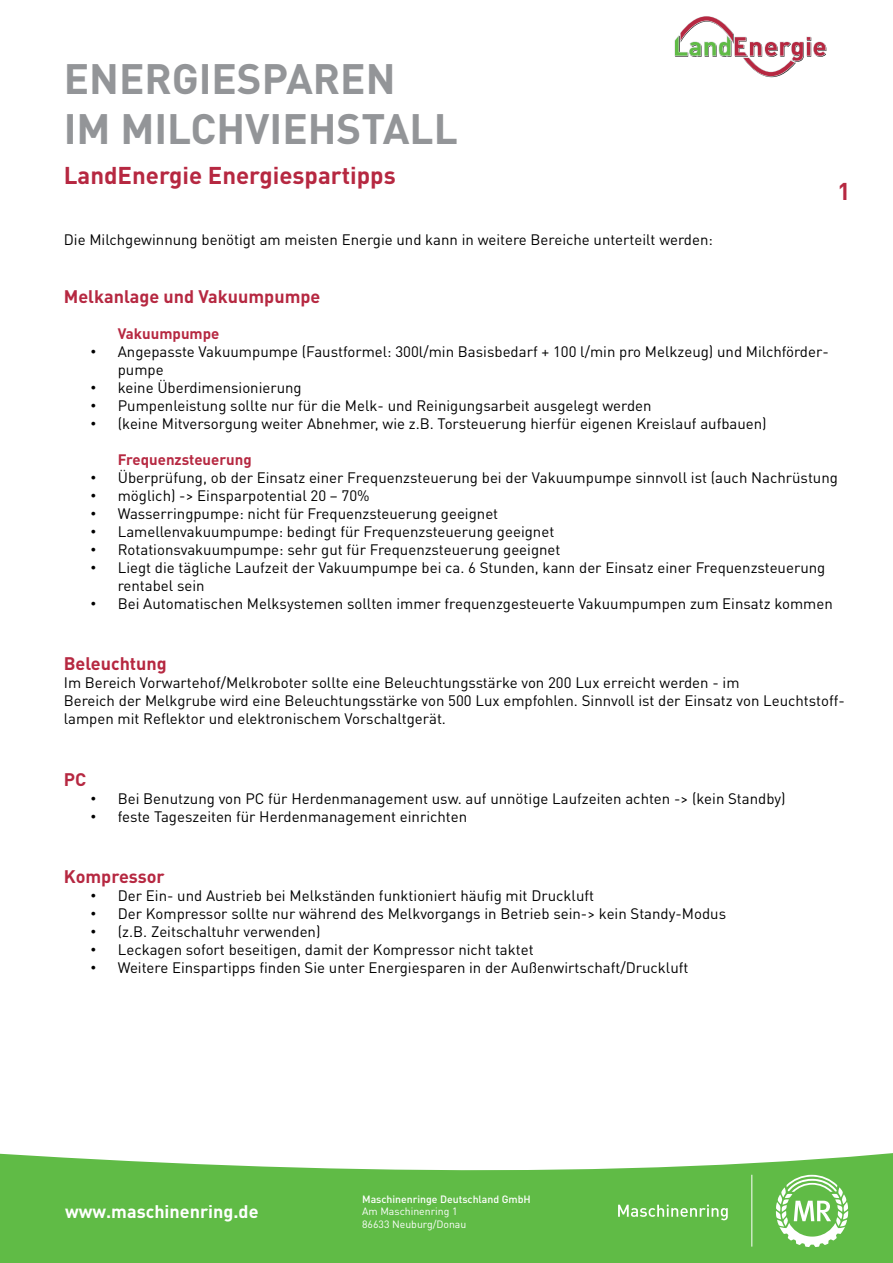
<style>
.page{position:relative;width:893px;height:1263px;background:#fff}
.page>*{position:absolute;margin:0;border:0;box-sizing:border-box;transform-origin:0 0}
.t1{font:700 42px/50.4px "DIN";color:#939598}
.t2{font:700 24px "DIN";color:#b62841}
.t3{font:700 18px "DIN Pro";color:#b62841}
.t4{font:700 18px "DIN";color:#fff}
.t5{font:15px/18px "DIN Pro";color:#000}
.t6{font:700 15px "DIN Pro";color:#b62841}
.t7{font:10.5px/12.6px "DIN";color:#fff}
.t8{font:500 10.5px "DIN";color:#fff}
.s1{font-family:"Arial"}
</style>
<div class="page">
<svg style="left:0;top:1153px;width:893px;height:110px;background:#72c25a"></svg>
<svg style="left:674px;top:16px;width:153px;height:62px"></svg>
<hr style="left:751px;top:1175px;width:1px;height:71px;background:#fff">
<svg style="left:618px;top:1204px;width:110px;height:16px;background:#88cc74"></svg>
<svg style="left:776px;top:1175px;width:72px;height:72px"></svg>
<h1 class="t1" style="left:64px;top:52px;width:396px">ENERGIESPAREN<br>IM MILCHVIEHSTALL</h1>
<h2 class="t2" style="left:64px;top:159px;width:333px">LandEnergie Energiespartipps</h2>
<p class="t5" style="left:64px;top:230px;width:651px">Die Milchgewinnung benötigt am meisten Energie und kann in weitere Bereiche unterteilt werden:</p>
<h2 class="t2" style="left:837px;top:175px;width:15px">1</h2>
<p class="t3" style="left:64px;top:284px;width:258px">Melkanlage und Vakuumpumpe</p>
<p class="t6" style="left:118px;top:323px;width:103px">Vakuumpumpe</p>
<p class="t5" style="left:118px;top:342px;width:712px;text-indent:-27px"><span class="s1">•</span> Angepasste Vakuumpumpe (Faustformel: 300l/min Basisbedarf + 100 l/min pro Melkzeug) und Milchförder&shy;pumpe</p>
<p class="t5" style="left:91px;top:378px;width:212px"><span class="s1">•</span> keine Überdimensionierung</p>
<p class="t5" style="left:91px;top:396px;width:562px"><span class="s1">•</span> Pumpenleistung sollte nur für die Melk- und Reinigungsarbeit ausgelegt werden</p>
<p class="t5" style="left:91px;top:414px;width:677px"><span class="s1">•</span> (keine Mitversorgung weiter Abnehmer, wie z.B. Torsteuerung hierfür eigenen Kreislauf aufbauen)</p>
<p class="t6" style="left:118px;top:449px;width:135px">Frequenzsteuerung</p>
<p class="t5" style="left:91px;top:468px;width:749px"><span class="s1">•</span> Überprüfung, ob der Einsatz einer Frequenzsteuerung bei der Vakuumpumpe sinnvoll ist (auch Nachrüstung</p>
<p class="t5" style="left:91px;top:486px;width:280px"><span class="s1">•</span> möglich) -&gt; Einsparpotential 20 – 70%</p>
<p class="t5" style="left:91px;top:504px;width:409px"><span class="s1">•</span> Wasserringpumpe: nicht für Frequenzsteuerung geeignet</p>
<p class="t5" style="left:91px;top:522px;width:465px"><span class="s1">•</span> Lamellenvakuumpumpe: bedingt für Frequenzsteuerung geeignet</p>
<p class="t5" style="left:91px;top:540px;width:471px"><span class="s1">•</span> Rotationsvakuumpumpe: sehr gut für Frequenzsteuerung geeignet</p>
<p class="t5" style="left:118px;top:558px;width:709px;text-indent:-27px"><span class="s1">•</span> Liegt die tägliche Laufzeit der Vakuumpumpe bei ca. 6 Stunden, kann der Einsatz einer Frequenzsteuerung rentabel sein</p>
<p class="t5" style="left:91px;top:594px;width:744px"><span class="s1">•</span> Bei Automatischen Melksystemen sollten immer frequenzgesteuerte Vakuumpumpen zum Einsatz kommen</p>
<p class="t3" style="left:64px;top:651px;width:105px">Beleuchtung</p>
<p class="t5" style="left:64px;top:673px;width:783px">Im Bereich Vorwartehof/Melkroboter sollte eine Beleuchtungsstärke von 200 Lux erreicht werden - im<br>Bereich der Melkgrube wird eine Beleuchtungsstärke von 500 Lux empfohlen. Sinnvoll ist der Einsatz von Leuchtstoff&shy;lampen mit Reflektor und elektronischem Vorschaltgerät.</p>
<p class="t3" style="left:64px;top:767px;width:24px">PC</p>
<p class="t5" style="left:91px;top:788px;width:696px"><span class="s1">•</span> Bei Benutzung von PC für Herdenmanagement usw. auf unnötige Laufzeiten achten -&gt; (kein Standby)</p>
<p class="t5" style="left:91px;top:806px;width:378px"><span class="s1">•</span> feste Tageszeiten für Herdenmanagement einrichten</p>
<p class="t3" style="left:64px;top:864px;width:102px">Kompressor</p>
<p class="t5" style="left:91px;top:886px;width:505px"><span class="s1">•</span> Der Ein- und Austrieb bei Melkständen funktioniert häufig mit Druckluft</p>
<p class="t5" style="left:91px;top:904px;width:637px"><span class="s1">•</span> Der Kompressor sollte nur während des Melkvorgangs in Betrieb sein-&gt; kein Standy-Modus</p>
<p class="t5" style="left:91px;top:922px;width:231px"><span class="s1">•</span> (z.B. Zeitschaltuhr verwenden)</p>
<p class="t5" style="left:91px;top:940px;width:444px"><span class="s1">•</span> Leckagen sofort beseitigen, damit der Kompressor nicht taktet</p>
<p class="t5" style="left:91px;top:958px;width:599px"><span class="s1">•</span> Weitere Einspartipps finden Sie unter Energiesparen in der Außenwirtschaft/Druckluft</p>
<p class="t4" style="left:65px;top:1200px;width:195px">www.maschinenring.de</p>
<p class="t8" style="left:362px;top:1192px;width:170px">Maschinenringe Deutschland GmbH</p>
<p class="t7" style="left:362px;top:1205px;width:106px">Am Maschinenring 1<br>86633 Neuburg/Donau</p>
</div>
